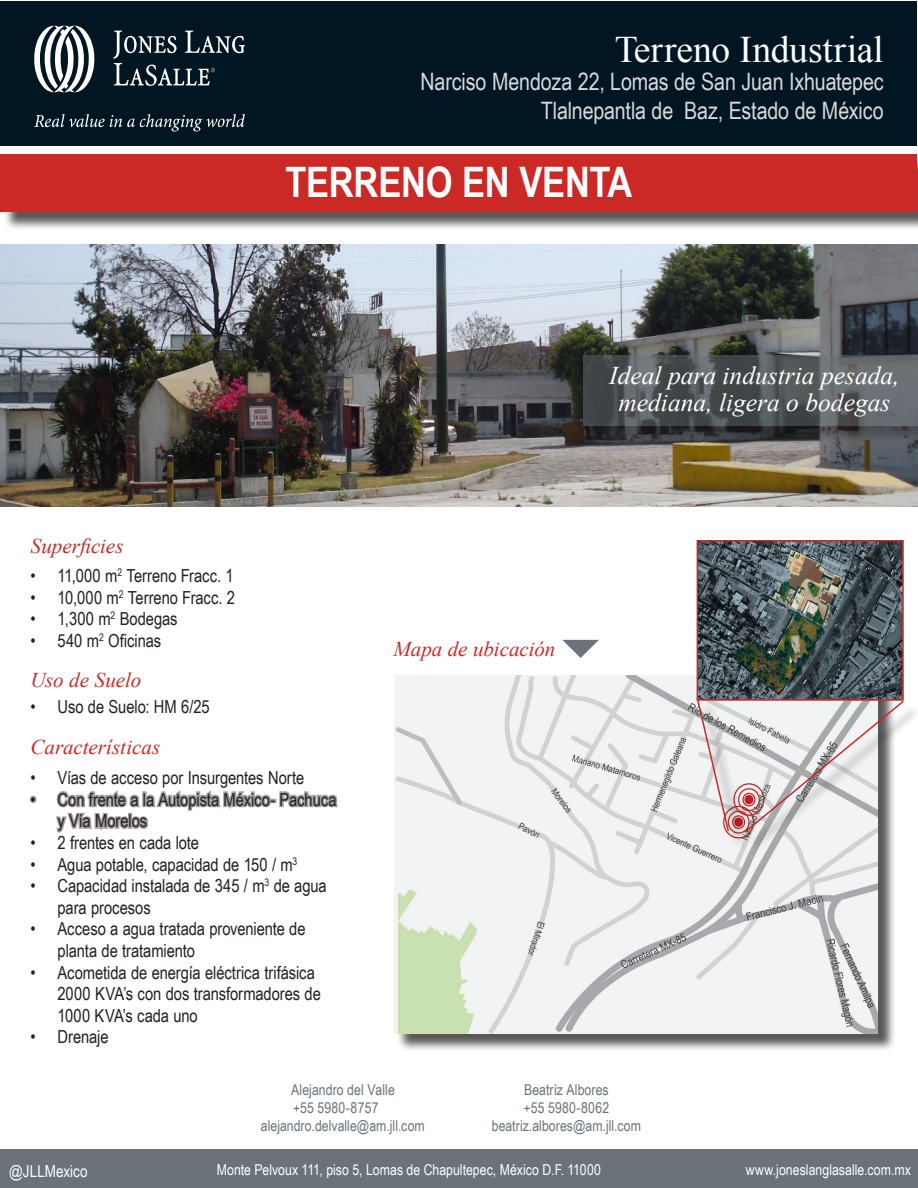
<style>
.page{position:relative;width:918px;height:1188px;background:#fff}
.page>*{position:absolute;margin:0;border:0;box-sizing:border-box;transform-origin:0 0}
.t1{font:700 42px "Arial Narrow";letter-spacing:-.005em;color:#fff}
.t2{font:37.5px "Times New Roman";letter-spacing:-.005em;color:#fff}
.t3{font:italic 25.5px/27px "Times New Roman";color:#fff;text-align:center}
.t4{font:24px "Arial Narrow";letter-spacing:-.005em;color:#d8d9db}
.Títulos{font:italic 21px "Times New Roman";color:#ca2926}
.t5{font:18px/21.6px "Arial Narrow";letter-spacing:-.005em;color:#231f20}
.t6{font:16.5px "Arial Narrow";color:#fff}
.t7{font:15px "Arial Narrow";letter-spacing:.005em;color:#697379}
.t8{font:15px "Arial Narrow";letter-spacing:.005em;color:#fff}
</style>
<div class="page">
<div style="left:1px;top:1px;width:916px;height:144px;background:#011622"></div>
<div style="left:3px;top:156px;width:915px;height:74px;background:#231f20;opacity:.75"></div>
<div style="left:1px;top:154px;width:916px;height:58px;background:#ca2926"></div>
<div style="left:0;top:1149px;width:918px;height:39px;background:#697379"></div>
<svg style="left:34px;top:26px;width:61px;height:67px"></svg>
<svg style="left:113px;top:31px;width:132px;height:55px"></svg>
<svg style="left:34px;top:114px;width:211px;height:17px"></svg>
<div style="left:396px;top:677px;width:500px;height:375px;background:#231f20;opacity:.75"></div>
<img style="left:394px;top:675px;width:484px;height:359px">
<img style="left:1px;top:245px;width:917px;height:261px">
<img style="left:700px;top:543px;width:201px;height:155px">
<div style="left:697px;top:540px;width:207px;height:161px;border:2px solid #ca2926"></div>
<div style="left:700px;top:701px;width:47px;height:148px;background:#231f20;opacity:.75"></div>
<svg style="left:696px;top:696px;width:34px;height:137px"></svg>
<div style="left:748px;top:704px;width:170px;height:146px;background:#231f20;opacity:.75"></div>
<svg style="left:743px;top:699px;width:162px;height:135px"></svg>
<div style="left:585px;top:357px;width:333px;height:87px;background:#231f20;opacity:.75"></div>
<svg style="left:583px;top:355px;width:335px;height:71px;background:#52575b"></svg>
<svg style="left:562px;top:640px;width:37px;height:18px"></svg>
<svg style="left:29px;top:795px;width:8px;height:8px"></svg>
<svg style="left:56px;top:790px;width:282px;height:43px"></svg>
<p class="t2" style="left:615px;top:24px;width:270px">Terreno Industrial</p>
<p class="t4" style="left:420px;top:64px;width:465px">Narciso Mendoza 22, Lomas de San Juan Ixhuatepec</p>
<p class="t4" style="left:541px;top:93px;width:344px">Tlalnepantla de Baz, Estado de México</p>
<p class="t1" style="left:285px;top:151px;width:349px">TERRENO EN VENTA</p>
<p class="Títulos" style="left:31px;top:532px;width:95px">Superficies</p>
<p class="t5" style="left:31px;top:564px;width:205px">• 11,000 m<sup>2</sup> Terreno Fracc. 1</p>
<p class="t5" style="left:31px;top:586px;width:206px">• 10,000 m<sup>2</sup> Terreno Fracc. 2</p>
<p class="t5" style="left:31px;top:607px;width:148px">• 1,300 m<sup>2</sup> Bodegas</p>
<p class="t5" style="left:31px;top:629px;width:132px">• 540 m<sup>2</sup> Oficinas</p>
<p class="Títulos" style="left:31px;top:665px;width:112px">Uso de Suelo</p>
<p class="t5" style="left:31px;top:695px;width:181px">• Uso de Suelo: HM 6/25</p>
<p class="Títulos" style="left:31px;top:733px;width:131px">Características</p>
<p class="t5" style="left:31px;top:766px;width:275px">• Vías de acceso por Insurgentes Norte</p>
<p class="t5" style="left:58px;top:788px;width:281px;text-indent:-27px">• Con frente a la Autopista México- Pachuca y Vía Morelos</p>
<p class="t5" style="left:31px;top:831px;width:170px">• 2 frentes en cada lote</p>
<p class="t5" style="left:31px;top:853px;width:268px">• Agua potable, capacidad de 150 / m<sup>3</sup></p>
<p class="t5" style="left:58px;top:874px;width:271px;text-indent:-27px">• Capacidad instalada de 345 / m<sup>3</sup> de agua para procesos</p>
<p class="t5" style="left:58px;top:917px;width:250px;text-indent:-27px">• Acceso a agua tratada proveniente de planta de tratamiento</p>
<p class="t5" style="left:58px;top:961px;width:265px;text-indent:-27px">• Acometida de energía eléctrica trifásica<br>2000 KVA’s con dos transformadores de<br>1000 KVA’s cada uno</p>
<p class="t5" style="left:31px;top:1025px;width:80px">• Drenaje</p>
<p class="t3" style="left:609px;top:361px;width:292px">Ideal para industria pesada, mediana, ligera o bodegas</p>
<p class="Títulos" style="left:394px;top:635px;width:163px">Mapa de ubicación</p>
<p class="t7" style="left:291px;top:1079px;width:105px">Alejandro del Valle</p>
<p class="t7" style="left:293px;top:1097px;width:87px">+55 5980-8757</p>
<p class="t7" style="left:261px;top:1115px;width:165px">alejandro.delvalle@am.jll.com</p>
<p class="t7" style="left:524px;top:1079px;width:86px">Beatríz Albores</p>
<p class="t7" style="left:524px;top:1097px;width:87px">+55 5980-8062</p>
<p class="t7" style="left:492px;top:1115px;width:151px">beatriz.albores@am.jll.com</p>
<p class="t6" style="left:9px;top:1159px;width:80px">@JLLMexico</p>
<p class="t8" style="left:217px;top:1159px;width:386px">Monte Pelvoux 111, piso 5, Lomas de Chapultepec, México D.F. 11000</p>
<p class="t8" style="left:746px;top:1159px;width:167px">www.joneslanglasalle.com.mx</p>
</div>
